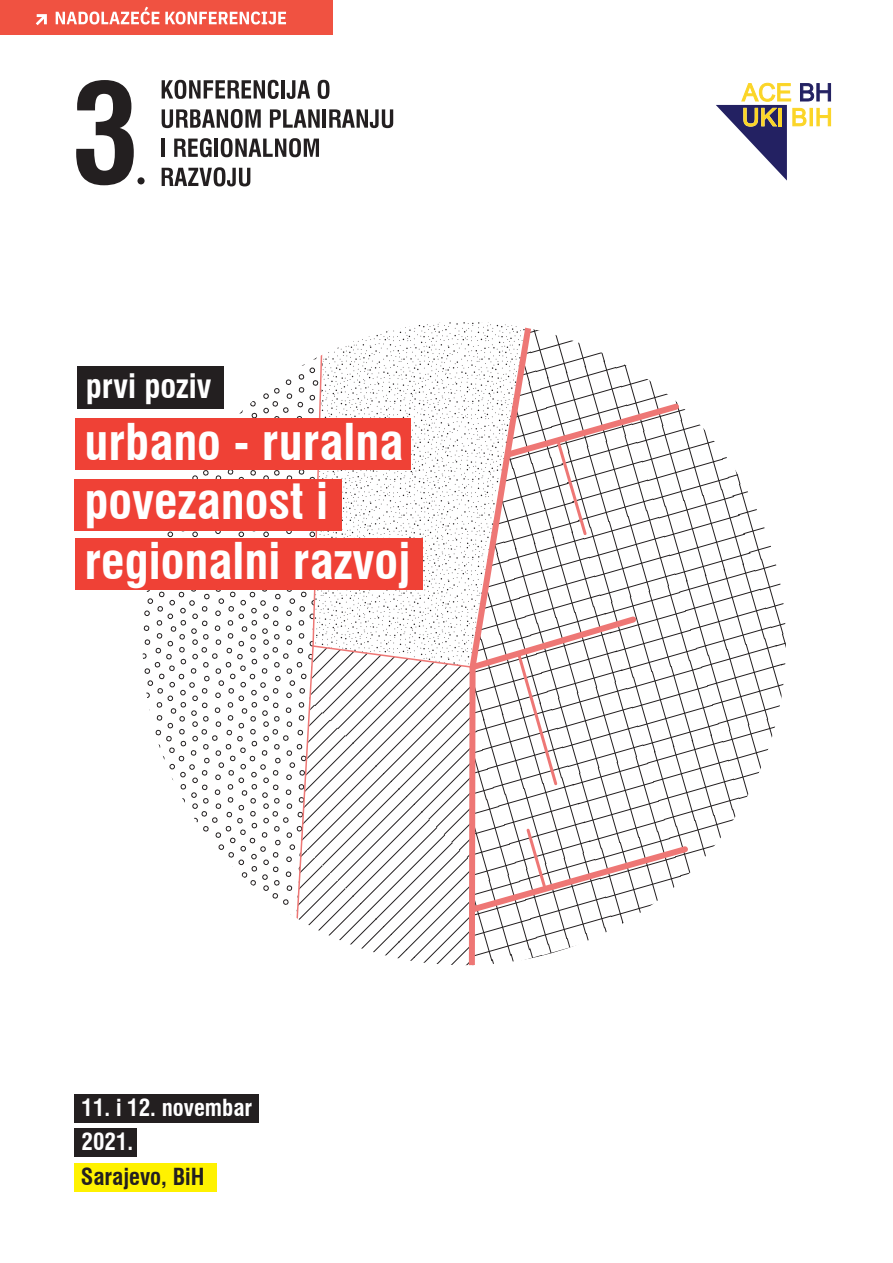
<style>
.page{position:relative;width:893px;height:1263px;background:#fff}
.page>*{position:absolute;margin:0;border:0;box-sizing:border-box;transform-origin:0 0}
.t1{font:700 condensed 49.5px/59.4px "Swiss 721 BT";color:#fff}
.t2{font:700 condensed 33px "Swiss 721 BT";color:#fff}
.t3{font:700 condensed 22.95px/34.5px "Swiss 721 BT";color:#fff}
.t4{font:700 condensed 22.95px "Swiss 721 BT";color:#231f20}
</style>
<div class="page">
<svg style="left:143px;top:364px;width:169px;height:541px"></svg>
<svg style="left:327px;top:322px;width:139px;height:322px"></svg>
<svg style="left:554px;top:335px;width:232px;height:618px"></svg>
<svg style="left:290px;top:644px;width:176px;height:321px"></svg>
<svg style="left:312px;top:354px;width:15px;height:294px"></svg>
<svg style="left:465px;top:612px;width:176px;height:175px"></svg>
<svg style="left:466px;top:322px;width:88px;height:643px"></svg>
<svg style="left:467px;top:826px;width:225px;height:90px"></svg>
<svg style="left:501px;top:399px;width:182px;height:138px"></svg>
<svg style="left:162px;top:80px;width:117px;height:19px"></svg>
<hr style="left:281px;top:80px;width:4px;height:19px;background:#231f20">
<svg style="left:287px;top:80px;width:23px;height:19px"></svg>
<svg style="left:318px;top:80px;width:11px;height:19px"></svg>
<svg style="left:162px;top:109px;width:99px;height:19px"></svg>
<svg style="left:270px;top:109px;width:50px;height:19px"></svg>
<hr style="left:323px;top:109px;width:3px;height:19px;background:#231f20">
<svg style="left:329px;top:109px;width:64px;height:19px"></svg>
<hr style="left:162px;top:139px;width:3px;height:18px;background:#231f20">
<svg style="left:174px;top:138px;width:38px;height:19px"></svg>
<hr style="left:215px;top:139px;width:3px;height:18px;background:#231f20">
<svg style="left:221px;top:138px;width:98px;height:19px"></svg>
<svg style="left:162px;top:167px;width:88px;height:19px"></svg>
<div style="left:137px;top:177px;width:8px;height:7px;background:#231f20;border-radius:50%"></div>
<svg style="left:76px;top:80px;width:58px;height:105px"></svg>
<div style="left:74px;top:1094px;width:185px;height:28px;background:#231f20"></div>
<div style="left:74px;top:1129px;width:63px;height:28px;background:#231f20"></div>
<div style="left:74px;top:1163px;width:142px;height:28px;background:#fff200"></div>
<div style="left:75px;top:418px;width:335px;height:52px;background:#ef4136"></div>
<div style="left:75px;top:479px;width:267px;height:52px;background:#ef4136"></div>
<div style="left:75px;top:538px;width:348px;height:52px;background:#ef4136"></div>
<div style="left:77px;top:366px;width:146px;height:43px;background:#231f20"></div>
<svg style="left:716px;top:83px;width:115px;height:98px"></svg>
<hr style="left:778px;top:108px;width:4px;height:18px;background:#fbd527">
<div style="left:0;top:0;width:333px;height:35px;background:#f05241"></div>
<svg style="left:56px;top:7px;width:230px;height:18px"></svg>
<svg style="left:36px;top:14px;width:11px;height:11px"></svg>
<p class="t2" style="left:86px;top:366px;width:127px">prvi poziv</p>
<p class="t1" style="left:85px;top:412px;width:328px">urbano - ruralna povezanost i regionalni razvoj</p>
<p class="t3" style="left:82px;top:1090px;width:172px">11. i 12. novembar<br>2021.</p>
<p class="t4" style="left:81px;top:1162px;width:125px">Sarajevo, BiH</p>
</div>
